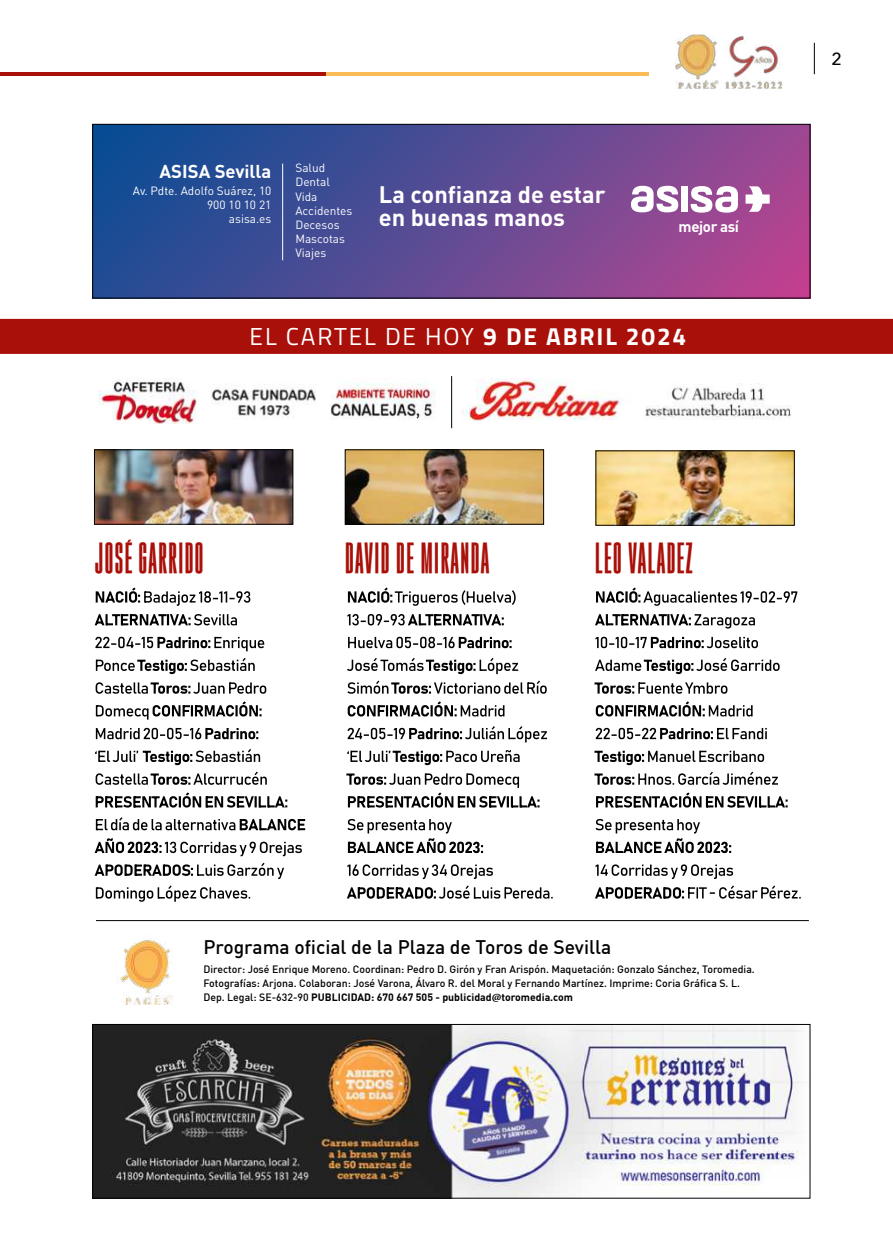
<style>
.page{position:relative;width:893px;height:1241px;background:#fff}
.page>*{position:absolute;margin:0;border:0;box-sizing:border-box;transform-origin:0 0}
.t1{font:700 31.5px "Gobold High";letter-spacing:.025em;color:#a91009}
.t2{font:24.5px "Titillium Web";letter-spacing:.075em;color:#fff}
.t3{font:700 23.62px/23.6px "DIN Pro";color:#fff}
.t4{font:500 19.25px "DIN Pro";color:#000}
.t5{font:700 18.38px "DIN Pro";color:#fff}
.t6{font:500 17.5px "Avenir Next";color:#000}
.t7{font:700 15.05px "DIN Pro";letter-spacing:-.025em;color:#fff}
.t8{font:11.9px/14.2px "DIN Pro";color:#fff;text-align:right}
.t9{font:500 10.5px/14px "DIN Pro";color:#000}
.s1{font-weight:700}
.s2{font-family:"Cambria";font-weight:700}
</style>
<div class="page">
<hr style="left:0;top:72px;width:327px;height:4px;background:#a91009">
<hr style="left:327px;top:72px;width:322px;height:4px;background:#fbbc58">
<hr style="left:814px;top:43px;width:1px;height:31px;background:#000">
<img style="left:675px;top:34px;width:107px;height:55px">
<svg style="left:94px;top:126px;width:714px;height:170px;background:#5c4a93"></svg>
<svg style="left:745px;top:186px;width:25px;height:26px"></svg>
<svg style="left:631px;top:186px;width:47px;height:26px"></svg>
<div style="left:681px;top:187px;width:7px;height:25px;background:#fff"></div>
<svg style="left:691px;top:186px;width:47px;height:27px"></svg>
<hr style="left:282px;top:163px;width:1px;height:97px;background:#fff">
<div style="left:92px;top:124px;width:718px;height:174px;border:1px solid #000"></div>
<img style="left:94px;top:1026px;width:709px;height:170px">
<div style="left:92px;top:1024px;width:718px;height:174px;border:1px solid #000"></div>
<div style="left:0;top:319px;width:893px;height:35px;background:#a91009"></div>
<img style="left:120px;top:940px;width:53px;height:64px">
<hr style="left:96px;top:920px;width:713px;height:1px;background:#000">
<img style="left:98px;top:378px;width:338px;height:45px">
<img style="left:452px;top:378px;width:340px;height:45px">
<hr style="left:451px;top:376px;width:1px;height:52px;background:#000">
<svg style="left:347px;top:885px;width:206px;height:13px"></svg>
<svg style="left:347px;top:864px;width:146px;height:14px"></svg>
<svg style="left:347px;top:818px;width:136px;height:35px"></svg>
<svg style="left:346px;top:773px;width:193px;height:34px"></svg>
<svg style="left:347px;top:750px;width:173px;height:15px"></svg>
<svg style="left:347px;top:726px;width:200px;height:16px"></svg>
<svg style="left:348px;top:701px;width:156px;height:15px"></svg>
<svg style="left:347px;top:680px;width:200px;height:13px"></svg>
<svg style="left:347px;top:658px;width:171px;height:16px"></svg>
<svg style="left:348px;top:636px;width:164px;height:12px"></svg>
<svg style="left:347px;top:614px;width:157px;height:11px"></svg>
<svg style="left:348px;top:587px;width:168px;height:18px"></svg>
<svg style="left:96px;top:885px;width:154px;height:16px"></svg>
<svg style="left:95px;top:862px;width:189px;height:16px"></svg>
<svg style="left:95px;top:838px;width:207px;height:18px"></svg>
<svg style="left:96px;top:817px;width:209px;height:13px"></svg>
<svg style="left:96px;top:792px;width:191px;height:15px"></svg>
<svg style="left:96px;top:771px;width:171px;height:13px"></svg>
<svg style="left:95px;top:749px;width:165px;height:16px"></svg>
<svg style="left:96px;top:727px;width:162px;height:12px"></svg>
<svg style="left:96px;top:701px;width:166px;height:18px"></svg>
<svg style="left:96px;top:682px;width:170px;height:11px"></svg>
<svg style="left:96px;top:658px;width:159px;height:16px"></svg>
<svg style="left:95px;top:636px;width:169px;height:15px"></svg>
<svg style="left:95px;top:614px;width:142px;height:11px"></svg>
<svg style="left:96px;top:587px;width:154px;height:18px"></svg>
<svg style="left:595px;top:885px;width:206px;height:13px"></svg>
<svg style="left:595px;top:864px;width:138px;height:14px"></svg>
<svg style="left:595px;top:818px;width:136px;height:35px"></svg>
<svg style="left:596px;top:792px;width:192px;height:15px"></svg>
<svg style="left:594px;top:771px;width:184px;height:13px"></svg>
<svg style="left:594px;top:750px;width:170px;height:15px"></svg>
<svg style="left:596px;top:727px;width:171px;height:12px"></svg>
<svg style="left:596px;top:701px;width:157px;height:15px"></svg>
<svg style="left:594px;top:682px;width:133px;height:11px"></svg>
<svg style="left:595px;top:658px;width:185px;height:16px"></svg>
<svg style="left:595px;top:636px;width:163px;height:12px"></svg>
<svg style="left:595px;top:614px;width:160px;height:14px"></svg>
<svg style="left:596px;top:587px;width:201px;height:18px"></svg>
<img style="left:598px;top:452px;width:194px;height:71px">
<img style="left:347px;top:451px;width:195px;height:71px">
<div style="left:345px;top:449px;width:199px;height:75px;border:1px solid #000"></div>
<img style="left:96px;top:451px;width:195px;height:71px">
<div style="left:94px;top:449px;width:199px;height:75px;border:1px solid #000"></div>
<h3 class="t5" style="left:160px;top:163px;width:113px">ASISA Sevilla</h3>
<p class="t8" style="left:133px;top:184px;width:140px">Av. Pdte. Adolfo Suárez, 10<br>900 10 10 21<br>asisa.es</p>
<p class="t8" style="left:295px;top:162px;width:59px;text-align:left">Salud<br>Dental<br>Vida<br>Accidentes<br>Decesos<br>Mascotas<br>Viajes</p>
<h3 class="t3" style="left:379px;top:184px;width:228px">La confianza de estar en buenas manos</h3>
<h3 class="t7" style="left:679px;top:220px;width:62px">mejor así</h3>
<h2 class="t2" style="left:250px;top:322px;width:438px">EL CARTEL DE HOY <span class="s1">9 DE ABRIL 2024</span></h2>
<h1 class="t1" style="left:94px;top:544px;width:111px">JOSÉ GARRIDO</h1>
<h1 class="t1" style="left:345px;top:544px;width:147px">DAVID DE MIRANDA</h1>
<h1 class="t1" style="left:595px;top:544px;width:100px">LEO VALADEZ</h1>
<h3 class="t6" style="left:831px;top:49px;width:12px">2</h3>
<h3 class="t4" style="left:203px;top:934px;width:409px">Programa o昀椀cial de la Plaza de Toros de Sevilla</h3>
<p class="t9" style="left:203px;top:962px;width:553px">Director: José Enrique Moreno. Coordinan: Pedro D. Girón y Fran Arispón. Maquetación: Gonzalo Sánchez, Toromedia.<br>Fotografías: Arjona. Colaboran: José Varona, Álvaro R. del Moral y Fernando Martínez. Imprime: Coria Grá昀椀ca S. L.<br>Dep. Legal: SE-632-90 <span class="s1">PUBLICIDAD: 670 667 505 - publicidad</span><span class="s2">@</span><span class="s1">toromedia.com</span></p>
</div>
